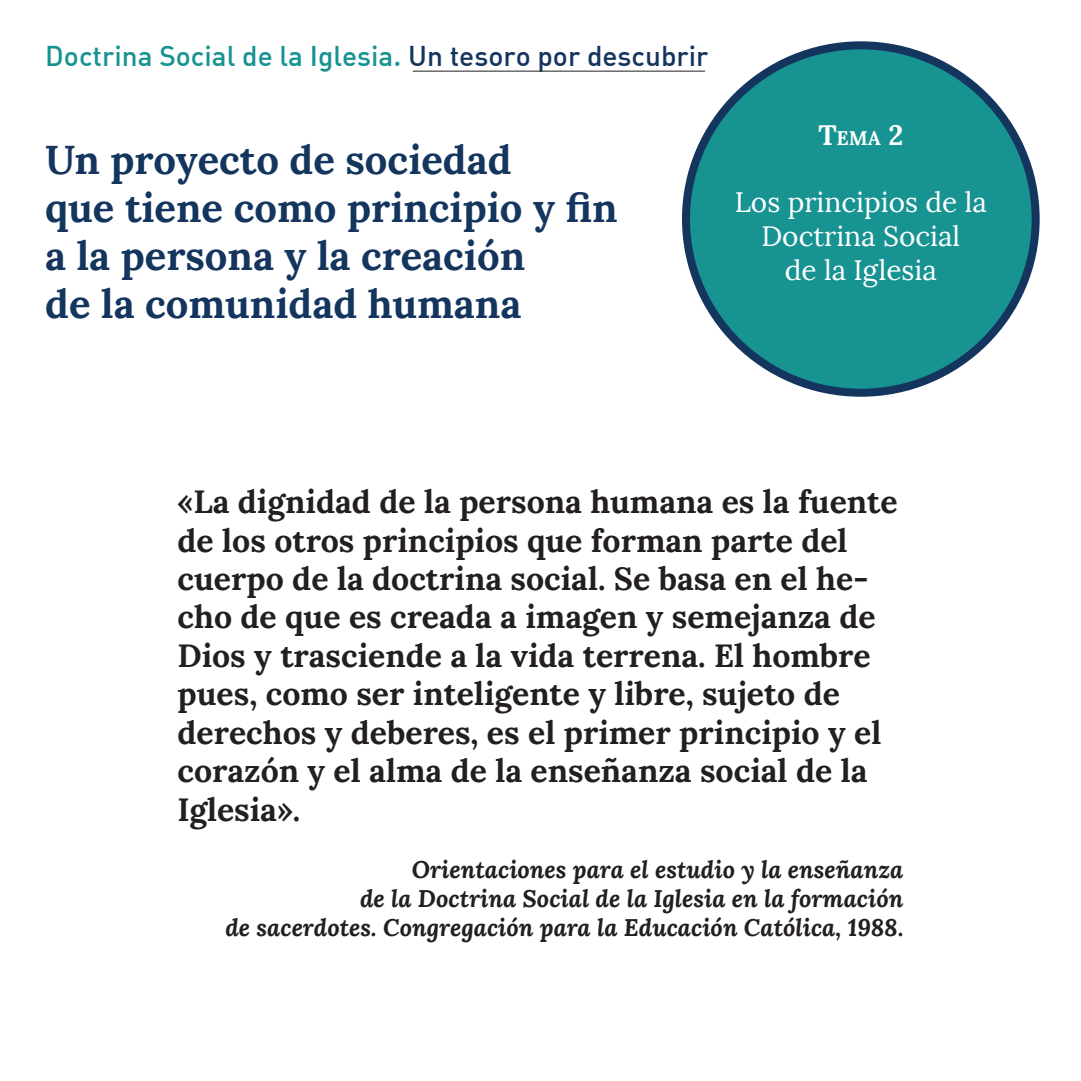
<style>
.page{position:relative;width:1081px;height:1081px;background:#fff}
.page>*{position:absolute;margin:0;border:0;box-sizing:border-box;transform-origin:0 0}
.t1{font:700 40px "Lora";color:#13355e}
.t2{font:700 32px/38.4px "Lora";color:#231f20}
.t3{font:500 28px "DIN Alternate";color:#179391}
.t4{font:28px/33.6px "Lora";color:#fff;text-align:center}
.t5{font:italic 700 24px "Lora";color:#231f20}
.t6{font:700 19.6px "Lora";color:#fff}
.s1{color:#13355e}
.s2{font-size:28px}
.s3{font-style:normal}
</style>
<div class="page">
<div style="left:686px;top:45px;width:349px;height:348px;background:#179391;border-radius:50%"></div>
<div style="left:682px;top:41px;width:357px;height:356px;border:8px solid #13355e;border-radius:50%"></div>
<hr style="left:413px;top:71px;width:292px;height:1px;background:#231f20">
<p class="t3" style="left:45px;top:38px;width:664px">Doctrina Social de la Iglesia. <span class="s1">Un tesoro por descubrir</span></p>
<p class="t1" style="left:45px;top:133px;width:468px">Un proyecto de sociedad</p>
<p class="t1" style="left:45px;top:181px;width:574px">que tiene como principio y fin</p>
<p class="t1" style="left:45px;top:229px;width:481px">a la persona y la creación</p>
<p class="t1" style="left:45px;top:277px;width:477px">de la comunidad humana</p>
<p class="t6" style="left:818px;top:125px;width:86px"><span class="s2">T</span>EMA <span class="s2">2</span></p>
<p class="t4" style="left:734px;top:186px;width:253px">Los principios de la<br>Doctrina Social</p>
<p class="t4" style="left:784px;top:253px;width:153px">de la Iglesia</p>
<p class="t2" style="left:177px;top:482px;width:721px">«La dignidad de la persona humana es la fuente de los otros principios que forman parte del cuerpo de la doctrina social. Se basa en el he&shy;cho de que es creada a imagen y semejanza de Dios y trasciende a la vida terrena. El hombre pues, como ser inteligente y libre, sujeto de derechos y deberes, es el primer principio y el corazón y el alma de la enseñanza social de la Iglesia».</p>
<p class="t5" style="left:412px;top:853px;width:493px">Orientaciones para el estudio y la enseñanza</p>
<p class="t5" style="left:360px;top:882px;width:545px">de la Doctrina Social de la Iglesia en la formación</p>
<p class="t5" style="left:225px;top:911px;width:679px">de sacerdotes. Congregación para la Educación Católica, 1988<span class="s3">.</span></p>
</div>
